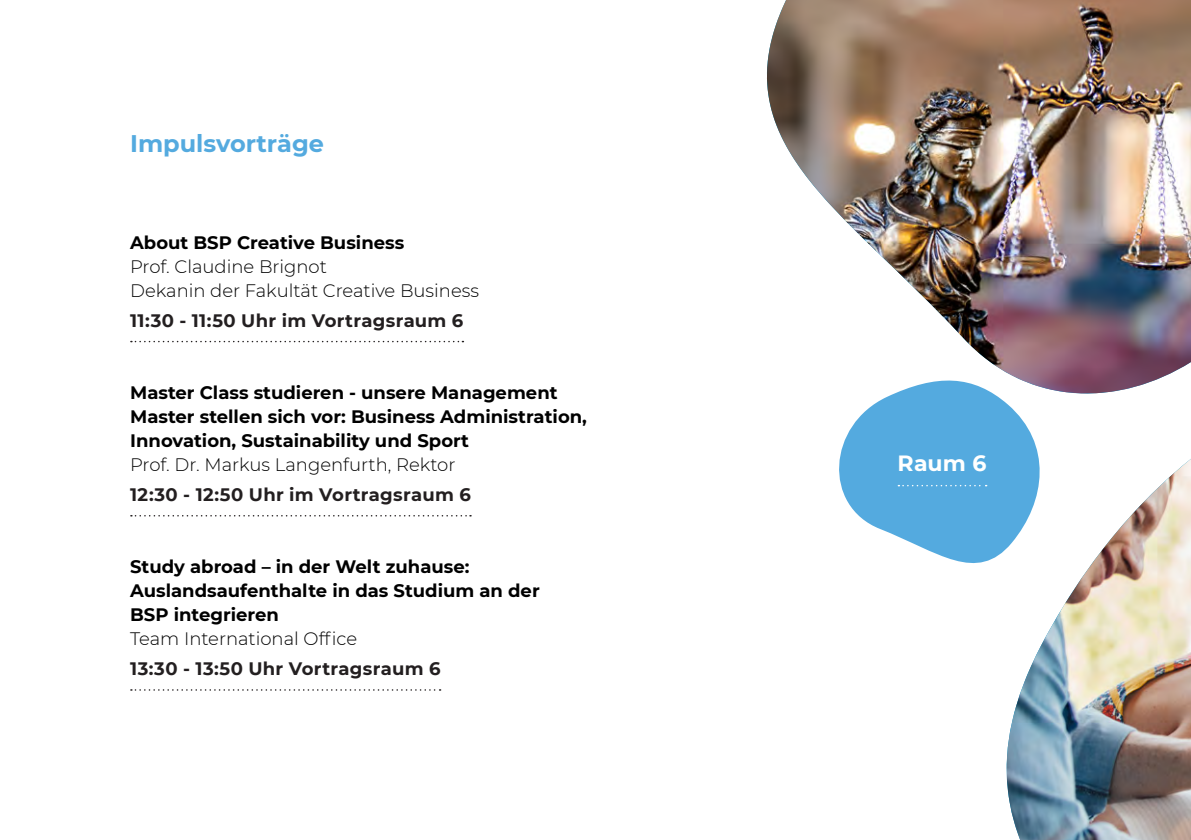
<style>
.page{position:relative;width:1191px;height:840px;background:#fff}
.page>*{position:absolute;margin:0;border:0;box-sizing:border-box;transform-origin:0 0}
.t1{font:700 24px "Montserrat";color:#54aadf}
.t2{font:700 22px "Montserrat";color:#fff}
.t3{font:700 18px/24px "Montserrat";color:#000}
.t4{font:300 18px/24px "Montserrat";color:#000}
.t5{font:700 18px "Montserrat";letter-spacing:.015em;color:#231f20}
</style>
<div class="page">
<img style="left:1006px;top:468px;width:185px;height:371px">
<svg style="left:131px;top:340px;width:332px;height:2px"></svg>
<svg style="left:131px;top:515px;width:340px;height:1px"></svg>
<svg style="left:131px;top:689px;width:309px;height:1px"></svg>
<img style="left:767px;top:0;width:424px;height:394px">
<svg style="left:822px;top:373px;width:230px;height:211px;fill:#54aadf"></svg>
<svg style="left:898px;top:484px;width:88px;height:2px"></svg>
<h1 class="t1" style="left:130px;top:126px;width:195px">Impulsvorträge</h1>
<p class="t3" style="left:130px;top:229px;width:276px">About BSP Creative Business</p>
<p class="t4" style="left:130px;top:253px;width:350px">Prof. Claudine Brignot<br>Dekanin der Fakultät Creative Business</p>
<p class="t5" style="left:130px;top:307px;width:335px">11:30 - 11:50 Uhr im Vortragsraum 6</p>
<p class="t3" style="left:130px;top:379px;width:458px">Master Class studieren - unsere Management<br>Master stellen sich vor: Business Administration,<br>Innovation, Sustainability und Sport</p>
<p class="t4" style="left:130px;top:451px;width:327px">Prof. Dr. Markus Langenfurth, Rektor</p>
<p class="t5" style="left:130px;top:481px;width:342px">12:30 - 12:50 Uhr im Vortragsraum 6</p>
<p class="t3" style="left:130px;top:553px;width:411px">Study abroad – in der Welt zuhause:<br>Auslandsaufenthalte in das Studium an der<br>BSP integrieren</p>
<p class="t4" style="left:130px;top:625px;width:228px">Team International Office</p>
<p class="t5" style="left:130px;top:655px;width:312px">13:30 - 13:50 Uhr Vortragsraum 6</p>
<p class="t2" style="left:897px;top:447px;width:90px">Raum 6</p>
</div>
